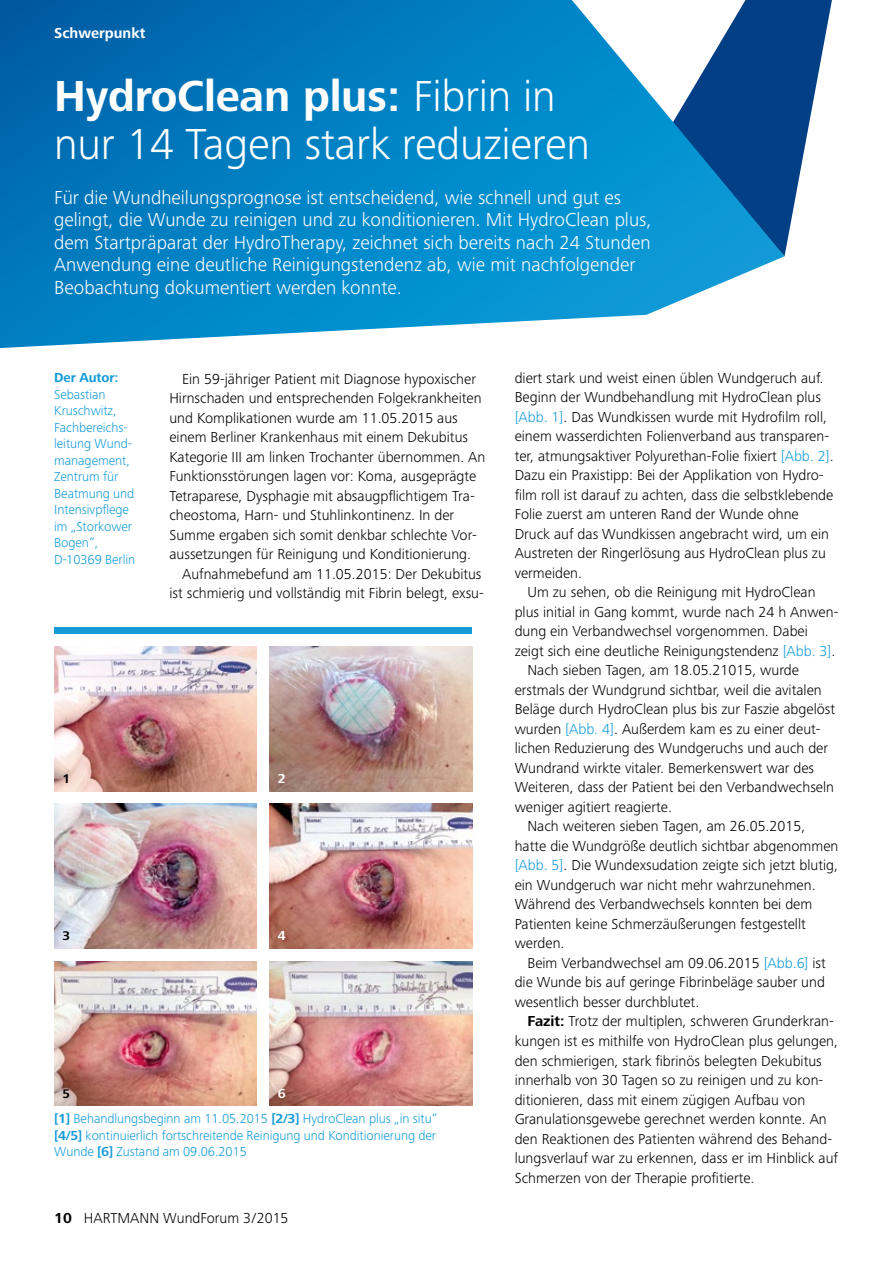
<style>
.page{position:relative;width:893px;height:1263px;background:#fff}
.page>*{position:absolute;margin:0;border:0;box-sizing:border-box;transform-origin:0 0}
.t1{font:300 45px/48px "Frutiger Next LTW1 G";letter-spacing:-.005em;color:#fff}
.t2{font:300 19.5px/22.5px "Frutiger Next LTW1 G";color:#fff}
.t3{font:300 15px/19.5px "Frutiger Next LTW1 G";color:#000}
.t4{font:700 15px "Frutiger Next LTW1 G";color:#fff}
.t5{font:300 13.5px/16.5px "Frutiger Next LTW1 G";letter-spacing:-.005em;color:#149bd7}
.t6{font:700 13.5px "Frutiger Next LTW1 G";letter-spacing:-.005em;color:#149bd7}
.t7{font:700 13.5px "Frutiger Next LTW1 G";color:#fff}
.t8{font:700 13.05px "Frutiger Next LTW1 G";color:#000}
.s1{font-weight:700}
.s2{color:#149bd7}
</style>
<div class="page">
<img style="left:54px;top:646px;width:203px;height:145px">
<img style="left:269px;top:803px;width:203px;height:145px">
<img style="left:54px;top:803px;width:203px;height:145px">
<img style="left:269px;top:961px;width:203px;height:145px">
<img style="left:269px;top:646px;width:203px;height:145px">
<img style="left:54px;top:961px;width:203px;height:145px">
<div style="left:54px;top:627px;width:418px;height:6px;background:#149bd7"></div>
<svg style="left:784px;top:0;width:48px;height:256px"></svg>
<svg style="left:0;top:0;width:784px;height:348px;background:#1d8bc6"></svg>
<p class="t4" style="left:54px;top:25px;width:93px">Schwerpunkt</p>
<h1 class="t1" style="left:54px;top:72px;width:537px"><span class="s1">HydroClean plus:</span> Fibrin in nur 14 Tagen stark reduzieren</h1>
<p class="t2" style="left:54px;top:186px;width:599px">Für die Wundheilungsprognose ist entscheidend, wie schnell und gut es gelingt, die Wunde zu reinigen und zu konditionieren. Mit HydroClean plus, dem Startpräparat der HydroTherapy, zeichnet sich bereits nach 24 Stunden Anwendung eine deutliche Reinigungstendenz ab, wie mit nachfolgender Beobachtung dokumentiert werden konnte.</p>
<p class="t6" style="left:54px;top:370px;width:66px">Der Autor:</p>
<p class="t5" style="left:54px;top:386px;width:83px">Sebastian<br>Kruschwitz,<br>Fachbereichs&shy;leitung Wund&shy;management,<br>Zentrum für<br>Beatmung und<br>Intensivpflege im „Storkower<br>Bogen“,<br>D-10369 Berlin</p>
<p class="t3" style="left:182px;top:369px;width:295px">Ein 59-jähriger Patient mit Diagnose hypoxischer</p>
<p class="t3" style="left:169px;top:388px;width:314px">Hirnschaden und entsprechenden Folgekrankheiten</p>
<p class="t3" style="left:169px;top:408px;width:290px">und Komplikationen wurde am 11.05.2015 aus</p>
<p class="t3" style="left:169px;top:427px;width:300px">einem Berliner Krankenhaus mit einem Dekubitus</p>
<p class="t3" style="left:169px;top:447px;width:318px">Kategorie III am linken Trochanter übernommen. An</p>
<p class="t3" style="left:169px;top:466px;width:308px">Funktionsstörungen lagen vor: Koma, ausgeprägte</p>
<p class="t3" style="left:169px;top:486px;width:307px">Tetraparese, Dysphagie mit absaugpflichtigem Tra-</p>
<p class="t3" style="left:169px;top:505px;width:286px">cheostoma, Harn- und Stuhlinkontinenz. In der</p>
<p class="t3" style="left:169px;top:525px;width:309px">Summe ergaben sich somit denkbar schlechte Vor-</p>
<p class="t3" style="left:169px;top:544px;width:303px">aussetzungen für Reinigung und Konditionierung.</p>
<p class="t3" style="left:182px;top:564px;width:301px">Aufnahmebefund am 11.05.2015: Der Dekubitus</p>
<p class="t3" style="left:169px;top:583px;width:316px">ist schmierig und vollständig mit Fibrin belegt, exsu-</p>
<p class="t8" style="left:62px;top:771px;width:9px">1</p>
<p class="t7" style="left:278px;top:771px;width:9px">2</p>
<p class="t8" style="left:62px;top:928px;width:9px">3</p>
<p class="t7" style="left:278px;top:928px;width:9px">4</p>
<p class="t8" style="left:62px;top:1086px;width:9px">5</p>
<p class="t7" style="left:278px;top:1085px;width:9px">6</p>
<p class="t5" style="left:54px;top:1111px;width:385px;text-align:justify"><span class="s1">[1]</span> Behandlungsbeginn am 11.05.2015 <span class="s1">[2/3]</span> HydroClean plus „in situ“ <span class="s1">[4/5]</span> kontinuierlich fortschreitende Reinigung und Konditionierung der Wunde <span class="s1">[6]</span> Zustand am 09.06.2015</p>
<p class="t3" style="left:54px;top:1208px;width:236px"><span class="s1">10</span> HARTMANN WundForum 3/2015</p>
<p class="t3" style="left:515px;top:368px;width:320px">diert stark und weist einen üblen Wundgeruch auf.<br>Beginn der Wundbehandlung mit HydroClean plus <span class="s2">[Abb. 1]</span>. Das Wundkissen wurde mit Hydrofilm roll, einem wasserdichten Folienverband aus transparen&shy;ter, atmungsaktiver Polyurethan-Folie fixiert <span class="s2">[Abb. 2]</span>.<br>Dazu ein Praxistipp: Bei der Applikation von Hydro&shy;film roll ist darauf zu achten, dass die selbstklebende Folie zuerst am unteren Rand der Wunde ohne Druck auf das Wundkissen angebracht wird, um ein Austreten der Ringerlösung aus HydroClean plus zu vermeiden.</p>
<p class="t3" style="left:527px;top:583px;width:290px">Um zu sehen, ob die Reinigung mit HydroClean</p>
<p class="t3" style="left:515px;top:602px;width:325px">plus initial in Gang kommt, wurde nach 24 h Anwen-</p>
<p class="t3" style="left:515px;top:622px;width:295px">dung ein Verbandwechsel vorgenommen. Dabei</p>
<p class="t3" style="left:515px;top:641px;width:322px">zeigt sich eine deutliche Reinigungstendenz <span class="s2">[Abb. 3]</span>.</p>
<p class="t3" style="left:527px;top:661px;width:273px">Nach sieben Tagen, am 18.05.21015, wurde</p>
<p class="t3" style="left:515px;top:680px;width:309px">erstmals der Wundgrund sichtbar, weil die avitalen</p>
<p class="t3" style="left:515px;top:700px;width:322px">Beläge durch HydroClean plus bis zur Faszie abgelöst</p>
<p class="t3" style="left:515px;top:719px;width:306px">wurden <span class="s2">[Abb. 4]</span>. Außerdem kam es zu einer deut-</p>
<p class="t3" style="left:515px;top:739px;width:315px">lichen Reduzierung des Wundgeruchs und auch der</p>
<p class="t3" style="left:515px;top:758px;width:301px">Wundrand wirkte vitaler. Bemerkenswert war des</p>
<p class="t3" style="left:515px;top:778px;width:321px">Weiteren, dass der Patient bei den Verbandwechseln</p>
<p class="t3" style="left:515px;top:797px;width:159px">weniger agitiert reagierte.</p>
<p class="t3" style="left:527px;top:817px;width:279px">Nach weiteren sieben Tagen, am 26.05.2015,</p>
<p class="t3" style="left:515px;top:836px;width:325px">hatte die Wundgröße deutlich sichtbar abgenommen</p>
<p class="t3" style="left:515px;top:856px;width:325px"><span class="s2">[Abb. 5]</span>. Die Wundexsudation zeigte sich jetzt blutig,</p>
<p class="t3" style="left:515px;top:875px;width:302px">ein Wundgeruch war nicht mehr wahrzunehmen.</p>
<p class="t3" style="left:515px;top:895px;width:299px">Während des Verbandwechsels konnten bei dem</p>
<p class="t3" style="left:515px;top:914px;width:293px">Patienten keine Schmerzäußerungen festgestellt</p>
<p class="t3" style="left:515px;top:934px;width:51px">werden.</p>
<p class="t3" style="left:527px;top:953px;width:300px">Beim Verbandwechsel am 09.06.2015 <span class="s2">[Abb.6]</span> ist</p>
<p class="t3" style="left:515px;top:973px;width:312px">die Wunde bis auf geringe Fibrinbeläge sauber und</p>
<p class="t3" style="left:515px;top:992px;width:186px">wesentlich besser durchblutet.</p>
<p class="t3" style="left:527px;top:1012px;width:308px"><span class="s1">Fazit:</span> Trotz der multiplen, schweren Grunderkran-</p>
<p class="t3" style="left:515px;top:1031px;width:325px">kungen ist es mithilfe von HydroClean plus gelungen,</p>
<p class="t3" style="left:515px;top:1051px;width:309px">den schmierigen, stark fibrinös belegten Dekubitus</p>
<p class="t3" style="left:515px;top:1070px;width:310px">innerhalb von 30 Tagen so zu reinigen und zu kon-</p>
<p class="t3" style="left:515px;top:1090px;width:292px">ditionieren, dass mit einem zügigen Aufbau von</p>
<p class="t3" style="left:515px;top:1109px;width:314px">Granulationsgewebe gerechnet werden konnte. An</p>
<p class="t3" style="left:515px;top:1129px;width:319px">den Reaktionen des Patienten während des Behand-</p>
<p class="t3" style="left:515px;top:1148px;width:325px">lungsverlauf war zu erkennen, dass er im Hinblick auf</p>
<p class="t3" style="left:515px;top:1168px;width:241px">Schmerzen von der Therapie profitierte.</p>
</div>
